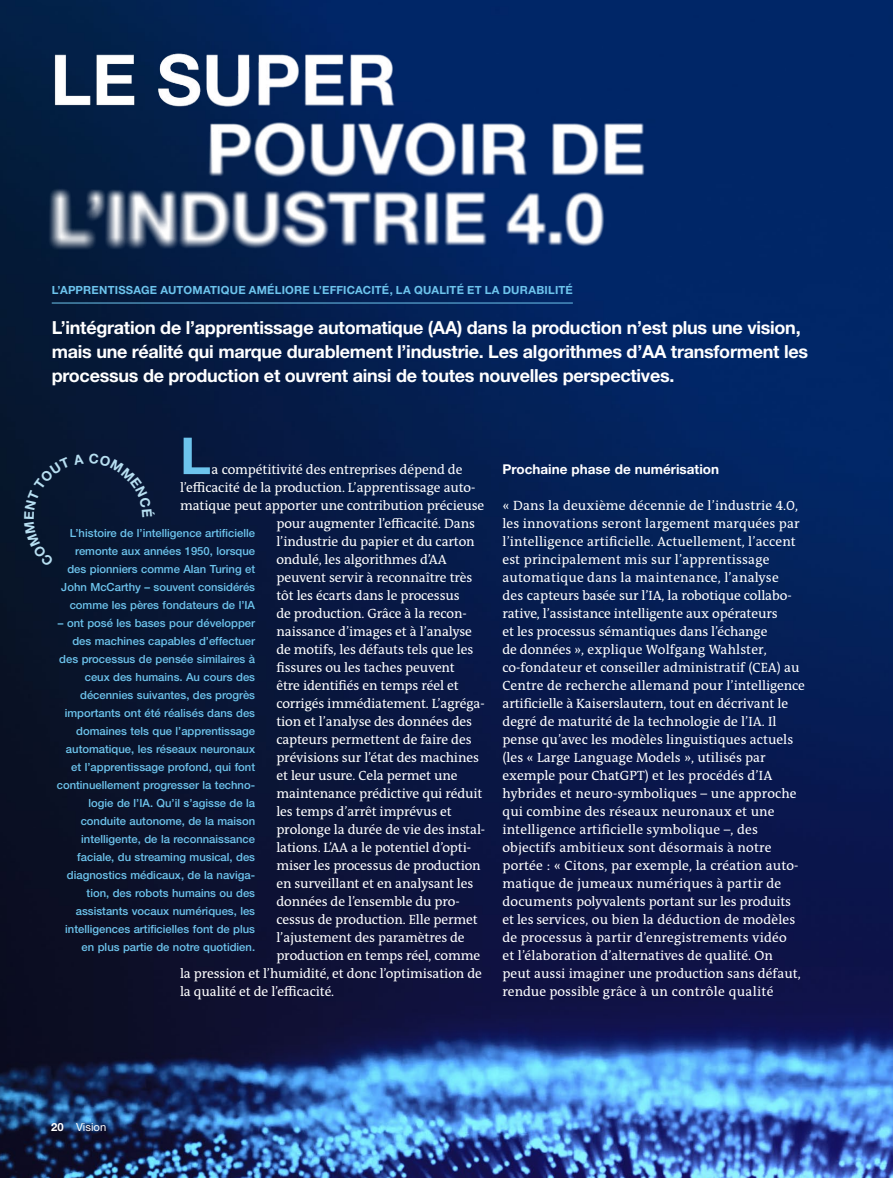
<style>
.page{position:relative;width:893px;height:1178px;background:#fff}
.page>*{position:absolute;margin:0;border:0;box-sizing:border-box;transform-origin:0 0}
.Body_Fliesstext_TheAntiqua{font:700 51px "Helvetica Neue LT Pro";color:#6dc4ed}
.t1{font:700 18px/24px "Helvetica Neue LT Pro";letter-spacing:-.015em;color:#fff}
.Body_Fliesstext_TheAntiqua-2{font:13.5px/18px "The Antiqua B W5 Plain";letter-spacing:-.01em;color:#fff}
.Body_Zwischentitel{font:700 13.5px "Helvetica Neue LT Pro";color:#fff}
.Body_Fliesstext_TheAntiqua-3{font:500 11.25px/18px "Helvetica Neue LT Pro";color:#6dc4ed;text-align:right}
.Bildunterschrift_Headline{font:700 11.25px "Helvetica Neue LT Pro";letter-spacing:.02em;color:#6dc4ed}
.t2{font:11.25px "Helvetica Neue LT Pro";color:#fff}
.s1{font-weight:700}
</style>
<div class="page">
<img style="left:0;top:0;width:893px;height:1178px">
<hr style="left:52px;top:303px;width:521px;height:1px;background:#6dc4ed">
<img style="left:0;top:0;width:752px;height:276px">
<div style="left:24px;top:453px;width:131px;height:114px;background:#071731"></div>
<p class="Bildunterschrift_Headline" style="left:52px;top:283px;width:523px">L’APPRENTISSAGE AUTOMATIQUE AMÉLIORE L’EFFICACITÉ, LA QUALITÉ ET LA DURABILITÉ</p>
<p class="t1" style="left:52px;top:315px;width:758px">L’intégration de l’apprentissage automatique (AA) dans la production n’est plus une vision, mais une réalité qui marque durablement l’industrie. Les algorithmes d’AA transforment les processus de production et ouvrent ainsi de toutes nouvelles perspectives.</p>
<p class="Body_Fliesstext_TheAntiqua" style="left:180px;top:424px;width:32px">L</p>
<p class="Body_Fliesstext_TheAntiqua-2" style="left:211px;top:460px;width:252px">a compétitivité des entreprises dépend de</p>
<p class="Body_Fliesstext_TheAntiqua-2" style="left:180px;top:478px;width:297px">l’efficacité de la production. L’apprentissage auto-</p>
<p class="Body_Fliesstext_TheAntiqua-2" style="left:180px;top:496px;width:306px">matique peut apporter une contribution précieuse</p>
<p class="Body_Fliesstext_TheAntiqua-2" style="left:276px;top:514px;width:200px">pour augmenter l’efficacité. Dans</p>
<p class="Body_Fliesstext_TheAntiqua-2" style="left:276px;top:532px;width:200px">l’industrie du papier et du carton</p>
<p class="Body_Fliesstext_TheAntiqua-2" style="left:276px;top:550px;width:172px">ondulé, les algorithmes d’AA</p>
<p class="Body_Fliesstext_TheAntiqua-2" style="left:276px;top:568px;width:198px">peuvent servir à reconnaître très</p>
<p class="Body_Fliesstext_TheAntiqua-2" style="left:276px;top:586px;width:185px">tôt les écarts dans le processus</p>
<p class="Body_Fliesstext_TheAntiqua-2" style="left:276px;top:604px;width:192px">de production. Grâce à la recon-</p>
<p class="Body_Fliesstext_TheAntiqua-2" style="left:276px;top:622px;width:197px">naissance d’images et à l’analyse</p>
<p class="Body_Fliesstext_TheAntiqua-2" style="left:276px;top:640px;width:198px">de motifs, les défauts tels que les</p>
<p class="Body_Fliesstext_TheAntiqua-2" style="left:276px;top:658px;width:180px">fissures ou les taches peuvent</p>
<p class="Body_Fliesstext_TheAntiqua-2" style="left:276px;top:676px;width:184px">être identifiés en temps réel et</p>
<p class="Body_Fliesstext_TheAntiqua-2" style="left:276px;top:694px;width:210px">corrigés immédiatement. L’agréga-</p>
<p class="Body_Fliesstext_TheAntiqua-2" style="left:276px;top:712px;width:197px">tion et l’analyse des données des</p>
<p class="Body_Fliesstext_TheAntiqua-2" style="left:276px;top:730px;width:197px">capteurs permettent de faire des</p>
<p class="Body_Fliesstext_TheAntiqua-2" style="left:276px;top:748px;width:204px">prévisions sur l’état des machines</p>
<p class="Body_Fliesstext_TheAntiqua-2" style="left:276px;top:766px;width:183px">et leur usure. Cela permet une</p>
<p class="Body_Fliesstext_TheAntiqua-2" style="left:276px;top:784px;width:207px">maintenance prédictive qui réduit</p>
<p class="Body_Fliesstext_TheAntiqua-2" style="left:276px;top:802px;width:177px">les temps d’arrêt imprévus et</p>
<p class="Body_Fliesstext_TheAntiqua-2" style="left:276px;top:820px;width:210px">prolonge la durée de vie des instal-</p>
<p class="Body_Fliesstext_TheAntiqua-2" style="left:276px;top:838px;width:196px">lations. L’AA a le potentiel d’opti-</p>
<p class="Body_Fliesstext_TheAntiqua-2" style="left:276px;top:856px;width:206px">miser les processus de production</p>
<p class="Body_Fliesstext_TheAntiqua-2" style="left:276px;top:874px;width:199px">en surveillant et en analysant les</p>
<p class="Body_Fliesstext_TheAntiqua-2" style="left:276px;top:892px;width:185px">données de l’ensemble du pro-</p>
<p class="Body_Fliesstext_TheAntiqua-2" style="left:276px;top:910px;width:203px">cessus de production. Elle permet</p>
<p class="Body_Fliesstext_TheAntiqua-2" style="left:276px;top:928px;width:190px">l’ajustement des paramètres de</p>
<p class="Body_Fliesstext_TheAntiqua-2" style="left:276px;top:946px;width:205px">production en temps réel, comme</p>
<p class="Body_Fliesstext_TheAntiqua-2" style="left:180px;top:964px;width:303px">la pression et l’humidité, et donc l’optimisation de</p>
<p class="Body_Fliesstext_TheAntiqua-2" style="left:180px;top:982px;width:156px">la qualité et de l’efficacité.</p>
<p class="Body_Fliesstext_TheAntiqua-3" style="left:61px;top:524px;width:195px">L’histoire de l’intelligence artificielle remonte aux années 1950, lorsque des pionniers comme Alan Turing et John McCarthy – souvent considérés comme les pères fondateurs de l’IA</p>
<p class="Body_Fliesstext_TheAntiqua-3" style="left:57px;top:614px;width:200px">– ont posé les bases pour développer des machines capables d’effectuer des processus de pensée similaires à ceux des humains. Au cours des décennies suivantes, des progrès importants ont été réalisés dans des domaines tels que l’apprentissage automatique, les réseaux neuronaux et l’apprentissage profond, qui font continuellement progresser la techno&shy;logie de l’IA. Qu’il s’agisse de la conduite autonome, de la maison intelligente, de la reconnaissance faciale, du streaming musical, des diagnostics médicaux, de la naviga&shy;tion, des robots humains ou des assistants vocaux numériques, les intelligences artificielles font de plus en plus partie de notre quotidien.</p>
<p class="Body_Zwischentitel" style="left:502px;top:461px;width:218px">Prochaine phase de numérisation</p>
<p class="Body_Fliesstext_TheAntiqua-2" style="left:502px;top:496px;width:304px">« Dans la deuxième décennie de l’industrie 4.0, les innovations seront largement marquées par l’intelligence artificielle. Actuellement, l’accent est principalement mis sur l’apprentissage automatique dans la maintenance, l’analyse<br>des capteurs basée sur l’IA, la robotique collabo&shy;rative, l’assistance intelligente aux opérateurs<br>et les processus sémantiques dans l’échange<br>de données », explique Wolfgang Wahlster, co-fondateur et conseiller administratif (CEA) au Centre de recherche allemand pour l’intelligence artificielle à Kaiserslautern, tout en décrivant le degré de maturité de la technologie de l’IA. Il pense qu’avec les modèles linguistiques actuels (les « Large Language Models », utilisés par exemple pour ChatGPT) et les procédés d’IA hybrides et neuro-symboliques – une approche qui combine des réseaux neuronaux et une intelligence artificielle symbolique –, des objectifs ambitieux sont désormais à notre portée : « Citons, par exemple, la création auto&shy;matique de jumeaux numériques à partir de documents polyvalents portant sur les produits et les services, ou bien la déduction de modèles de processus à partir d’enregistrements vidéo<br>et l’élaboration d’alternatives de qualité. On<br>peut aussi imaginer une production sans défaut, rendue possible grâce à un contrôle qualité</p>
<p class="t2" style="left:51px;top:1120px;width:57px"><span class="s1">20</span> Vision</p>
</div>
